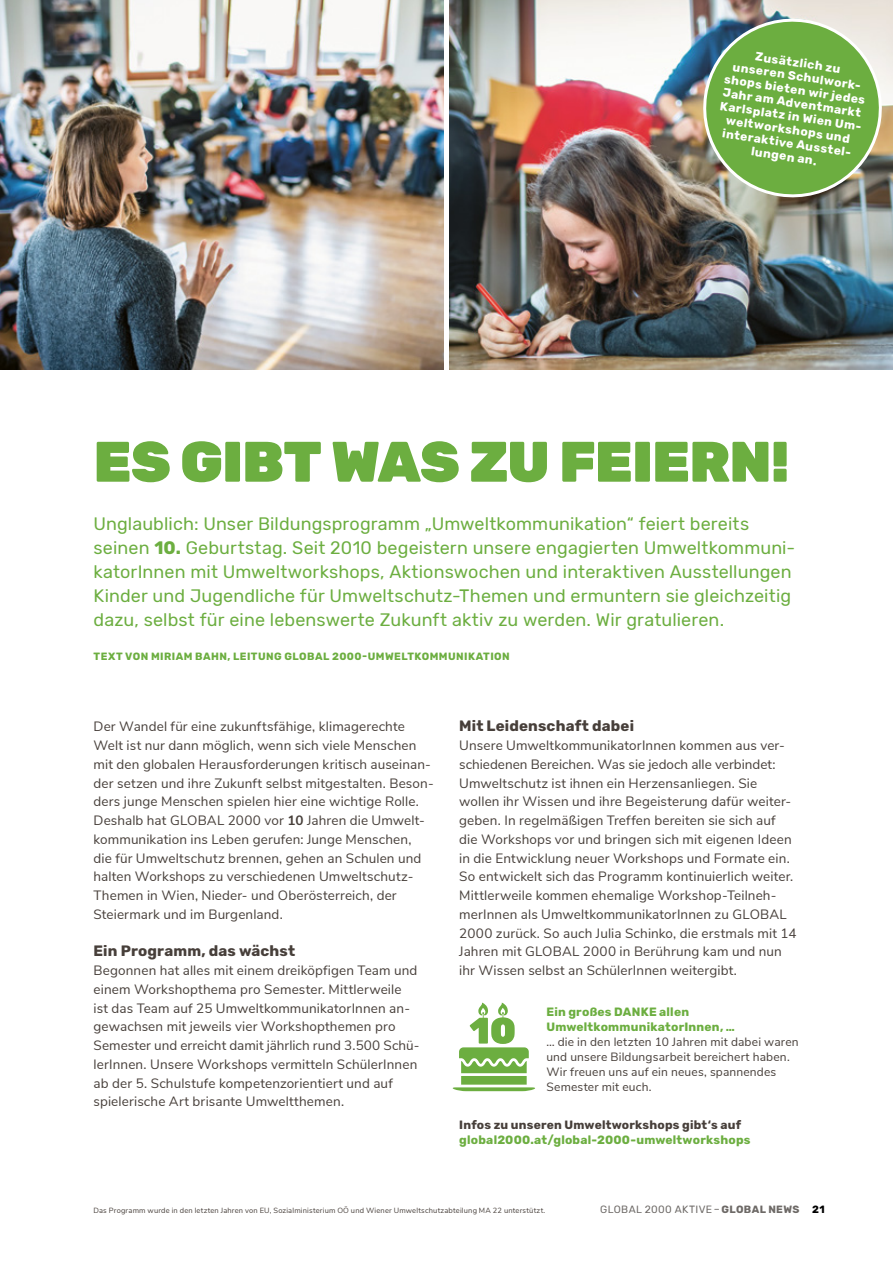
<style>
.page{position:relative;width:893px;height:1263px;background:#fff}
.page>*{position:absolute;margin:0;border:0;box-sizing:border-box;transform-origin:0 0}
.t1{font:900 57px "Rubik";letter-spacing:-.015em;color:#6cae40}
.t2{font:18px/24px "Rubik";letter-spacing:.005em;color:#6cae40}
.t3{font:700 15px "Rubik";letter-spacing:.01em;color:#473f3a}
.t4{font:13.5px/18.8px "Nunito Sans";letter-spacing:.01em;color:#473f3a}
.t5{font:700 12px/13.5px "Rubik";color:#fff;text-align:center}
.t6{font:12px/15px "Nunito Sans";letter-spacing:.015em;color:#473f3a}
.t7{font:700 12px/15px "Rubik";letter-spacing:.02em;color:#6cae40}
.t8{font:700 12px "Rubik";letter-spacing:.02em;color:#473f3a}
.t9{font:700 10.5px "Rubik";letter-spacing:.04em;color:#6cae40}
.t10{font:10.5px "Rubik";letter-spacing:.035em;color:#6d6966}
.t11{font:7.5px "Nunito Sans";letter-spacing:.025em;color:#473f3a}
.s1{font-weight:700}
.s2{font-weight:700;color:#000}
</style>
<div class="page">
<img style="left:450px;top:0;width:443px;height:370px">
<img style="left:0;top:0;width:443px;height:370px">
<img style="left:695px;top:11px;width:195px;height:191px">
<svg style="left:452px;top:1003px;width:83px;height:88px"></svg>
<p class="t5" style="left:730px;top:45px;width:145px;rotate:9deg">Zusätzlich zu<br>unseren Schulwork&shy;shops bieten wir jedes<br>Jahr am Adventmarkt<br>Karlsplatz in Wien Um&shy;weltworkshops und interaktive Ausstel&shy;lungen an.</p>
<h1 class="t1" style="left:94px;top:428px;width:697px">ES GIBT WAS ZU FEIERN!</h1>
<p class="t2" style="left:94px;top:512px;width:703px">Unglaublich: Unser Bildungsprogramm „Umweltkommunikation“ feiert bereits seinen <span class="s1">10.</span> Geburtstag. Seit 2010 begeistern unsere engagierten Umweltkommuni&shy;katorInnen mit Umweltworkshops, Aktionswochen und interaktiven Ausstellungen Kinder und Jugendliche für Umweltschutz-Themen und ermuntern sie gleichzeitig dazu, selbst für eine lebenswerte Zukunft aktiv zu werden. Wir gratulieren.</p>
<p class="t9" style="left:94px;top:650px;width:418px">TEXT VON MIRIAM BAHN, LEITUNG GLOBAL 2000-UMWELTKOMMUNIKATION</p>
<p class="t4" style="left:94px;top:716px;width:342px">Der Wandel für eine zukunftsfähige, klimagerechte Welt ist nur dann möglich, wenn sich viele Menschen mit den globalen Herausforderungen kritisch auseinan&shy;der setzen und ihre Zukunft selbst mitgestalten. Beson&shy;ders junge Menschen spielen hier eine wichtige Rolle.<br>Deshalb hat GLOBAL 2000 vor <span class="s1">10</span> Jahren die Umwelt&shy;kommunikation ins Leben gerufen: Junge Menschen,<br>die für Umweltschutz brennen, gehen an Schulen und halten Workshops zu verschiedenen Umweltschutz-Themen in Wien, Nieder- und Oberösterreich, der Steiermark und im Burgenland.</p>
<p class="t3" style="left:94px;top:942px;width:203px">Ein Programm, das wächst</p>
<p class="t4" style="left:94px;top:960px;width:327px">Begonnen hat alles mit einem dreiköpfigen Team und einem Workshopthema pro Semester. Mittlerweile ist das Team auf 25 UmweltkommunikatorInnen an&shy;gewachsen mit jeweils vier Workshopthemen pro Semester und erreicht damit jährlich rund 3.500 Schü&shy;lerInnen. Unsere Workshops vermitteln SchülerInnen ab der 5. Schulstufe kompetenzorientiert und auf spielerische Art brisante Umweltthemen.</p>
<p class="t3" style="left:459px;top:717px;width:176px">Mit Leidenschaft dabei</p>
<p class="t4" style="left:459px;top:735px;width:339px">Unsere UmweltkommunikatorInnen kommen aus ver&shy;schiedenen Bereichen. Was sie jedoch alle verbindet:<br>Umweltschutz ist ihnen ein Herzensanliegen. Sie wollen ihr Wissen und ihre Begeisterung dafür weiter&shy;geben. In regelmäßigen Treffen bereiten sie sich auf die Workshops vor und bringen sich mit eigenen Ideen in die Entwicklung neuer Workshops und Formate ein.<br>So entwickelt sich das Programm kontinuierlich weiter.<br>Mittlerweile kommen ehemalige Workshop-Teilneh&shy;merInnen als UmweltkommunikatorInnen zu GLOBAL 2000 zurück. So auch Julia Schinko, die erstmals mit 14<br>Jahren mit GLOBAL 2000 in Berührung kam und nun ihr Wissen selbst an SchülerInnen weitergibt.</p>
<p class="t7" style="left:546px;top:1005px;width:190px">Ein großes DANKE allen<br>UmweltkommunikatorInnen, …</p>
<p class="t6" style="left:546px;top:1034px;width:254px">… die in den letzten 10 Jahren mit dabei waren und unsere Bildungsarbeit bereichert haben.<br>Wir freuen uns auf ein neues, spannendes Semester mit euch.</p>
<p class="t8" style="left:459px;top:1118px;width:283px">Infos zu unseren Umweltworkshops gibt‘s auf</p>
<p class="t7" style="left:459px;top:1132px;width:293px">global2000.at/global-2000-umweltworkshops</p>
<p class="t11" style="left:94px;top:1204px;width:453px">Das Programm wurde in den letzten Jahren von EU, Sozialministerium OÖ und Wiener Umweltschutzabteilung MA 22 unterstützt.</p>
<p class="t10" style="left:600px;top:1203px;width:226px">GLOBAL 2000 AKTIVE–<span class="s1">GLOBAL NEWS</span> <span class="s2">21</span></p>
</div>
